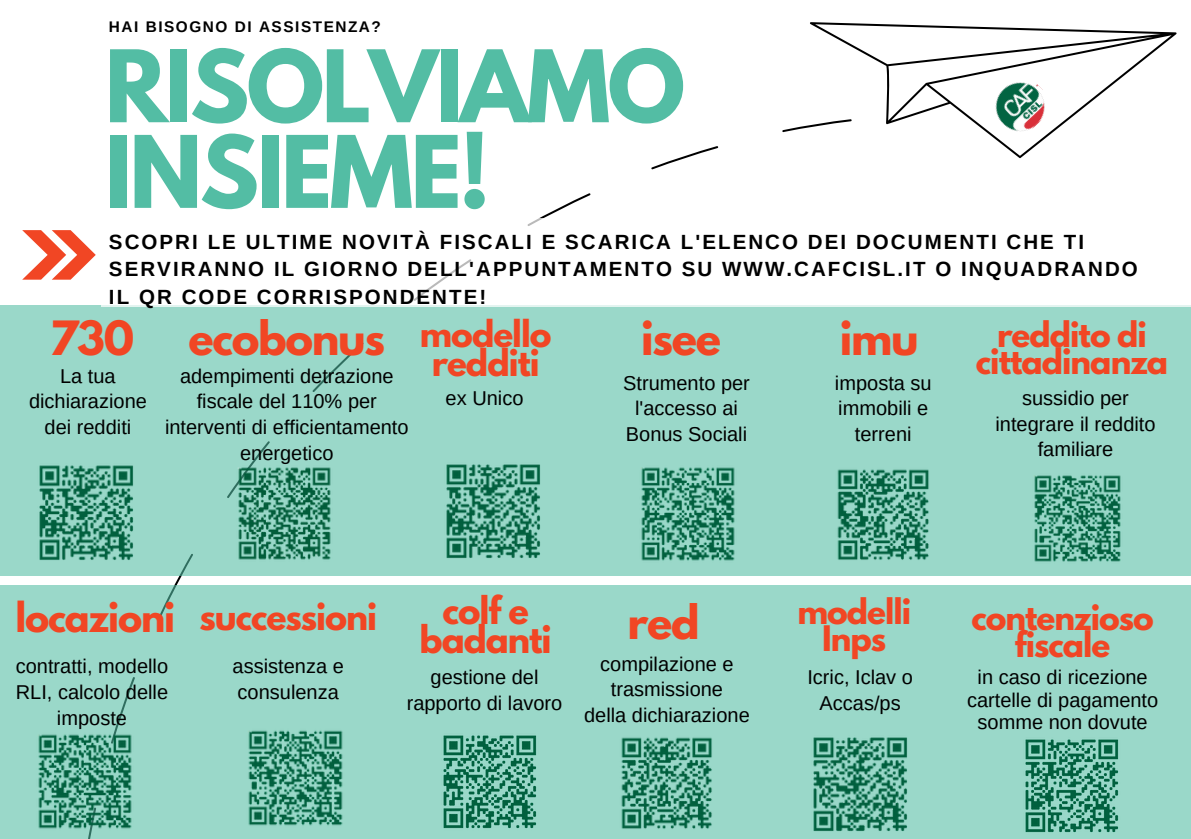
<style>
.page{position:relative;width:1191px;height:839px;background:#fff}
.page>*{position:absolute;margin:0;border:0;box-sizing:border-box;transform-origin:0 0}
.t1{font:700 88.4px "League Spartan";letter-spacing:-.03em;color:#53bda4}
.t2{font:700 41.8px "League Spartan";letter-spacing:-.03em;color:#f14624}
.t3{font:700 36.4px "League Spartan";letter-spacing:-.03em;color:#f14624}
.t4{font:700 33.8px/28.6px "League Spartan";letter-spacing:-.03em;color:#f14624;text-align:center}
.t5{font:700 33.2px "League Spartan";letter-spacing:-.03em;color:#f14624}
.t6{font:700 32.8px/28.6px "League Spartan";letter-spacing:-.03em;color:#f14624;text-align:center}
.t7{font:700 31.2px "League Spartan";letter-spacing:-.03em;color:#f14624}
.t8{font:700 20.6px/27.4px "Arimo";letter-spacing:.1em;color:#000}
.t9{font:20px/25.6px "Arimo";color:#000;text-align:center}
.t10{font:700 15.4px "Arimo";letter-spacing:.1em;color:#000}
</style>
<div class="page">
<svg style="left:810px;top:22px;width:367px;height:136px"></svg>
<div style="left:0;top:585px;width:1191px;height:253px;background:#9ad8c9"></div>
<img style="left:984px;top:68px;width:73px;height:73px">
<svg style="left:22px;top:230px;width:74px;height:50px"></svg>
<div style="left:0;top:306px;width:1191px;height:270px;background:#9ad8c9"></div>
<img style="left:227px;top:452px;width:104px;height:108px">
<img style="left:39px;top:465px;width:94px;height:95px">
<img style="left:446px;top:464px;width:94px;height:94px">
<img style="left:641px;top:467px;width:94px;height:94px">
<img style="left:443px;top:735px;width:93px;height:94px">
<img style="left:813px;top:737px;width:94px;height:94px">
<img style="left:1025px;top:739px;width:93px;height:94px">
<img style="left:837px;top:469px;width:92px;height:91px">
<img style="left:1034px;top:475px;width:87px;height:87px">
<img style="left:38px;top:719px;width:94px;height:119px">
<img style="left:248px;top:730px;width:95px;height:96px">
<img style="left:621px;top:737px;width:91px;height:92px">
<p class="t10" style="left:109px;top:18px;width:274px">HAI BISOGNO DI ASSISTENZA?</p>
<p class="t1" style="left:105px;top:43px;width:582px">RISOLVIAMO</p>
<p class="t1" style="left:105px;top:128px;width:387px">INSIEME!</p>
<p class="t8" style="left:109px;top:228px;width:1030px">SCOPRI LE ULTIME NOVITÀ FISCALI E SCARICA L'ELENCO DEI DOCUMENTI CHE TI<br>SERVIRANNO IL GIORNO DELL'APPUNTAMENTO SU WWW.CAFCISL.IT O INQUADRANDO<br>IL QR CODE CORRISPONDENTE!</p>
<p class="t2" style="left:50px;top:317px;width:86px">730</p>
<p class="t2" style="left:189px;top:317px;width:198px">ecobonus</p>
<p class="t6" style="left:420px;top:324px;width:133px">modello redditi</p>
<p class="t2" style="left:641px;top:317px;width:81px">isee</p>
<p class="t2" style="left:840px;top:317px;width:80px">imu</p>
<p class="t7" style="left:997px;top:319px;width:152px">reddito di</p>
<p class="t7" style="left:976px;top:346px;width:194px">cittadinanza</p>
<p class="t9" style="left:165px;top:363px;width:245px">adempimenti detrazione fiscale del 110% per interventi di efficientamento energetico</p>
<p class="t9" style="left:29px;top:363px;width:119px">La tua dichiarazione dei redditi</p>
<p class="t9" style="left:623px;top:370px;width:128px">Strumento per l'accesso ai<br>Bonus Sociali</p>
<p class="t9" style="left:835px;top:370px;width:98px">imposta su immobili e terreni</p>
<p class="t9" style="left:446px;top:385px;width:79px">ex Unico</p>
<p class="t9" style="left:995px;top:385px;width:162px">sussidio per integrare il reddito familiare</p>
<p class="t3" style="left:15px;top:599px;width:161px">locazioni</p>
<p class="t4" style="left:420px;top:600px;width:134px">colf e badanti</p>
<p class="t5" style="left:200px;top:599px;width:179px">successioni</p>
<p class="t7" style="left:797px;top:595px;width:115px">modelli</p>
<p class="t2" style="left:628px;top:601px;width:74px">red</p>
<p class="t7" style="left:822px;top:622px;width:66px">Inps</p>
<p class="t9" style="left:16px;top:653px;width:154px">contratti, modello<br>RLI, calcolo delle imposte</p>
<p class="t9" style="left:600px;top:650px;width:135px">compilazione e trasmissione</p>
<p class="t9" style="left:233px;top:653px;width:113px;text-align:left">assistenza e consulenza</p>
<p class="t9" style="left:407px;top:664px;width:157px">gestione del rapporto di lavoro</p>
<p class="t9" style="left:807px;top:664px;width:107px">Icric, Iclav o<br>Accas/ps</p>
<p class="t9" style="left:584px;top:702px;width:167px">della dichiarazione</p>
<p class="t7" style="left:972px;top:602px;width:184px">contenzioso</p>
<p class="t7" style="left:1015px;top:629px;width:97px">fiscale</p>
<p class="t9" style="left:967px;top:665px;width:193px;line-height:22.6px">in caso di ricezione cartelle di pagamento somme non dovute</p>
</div>
